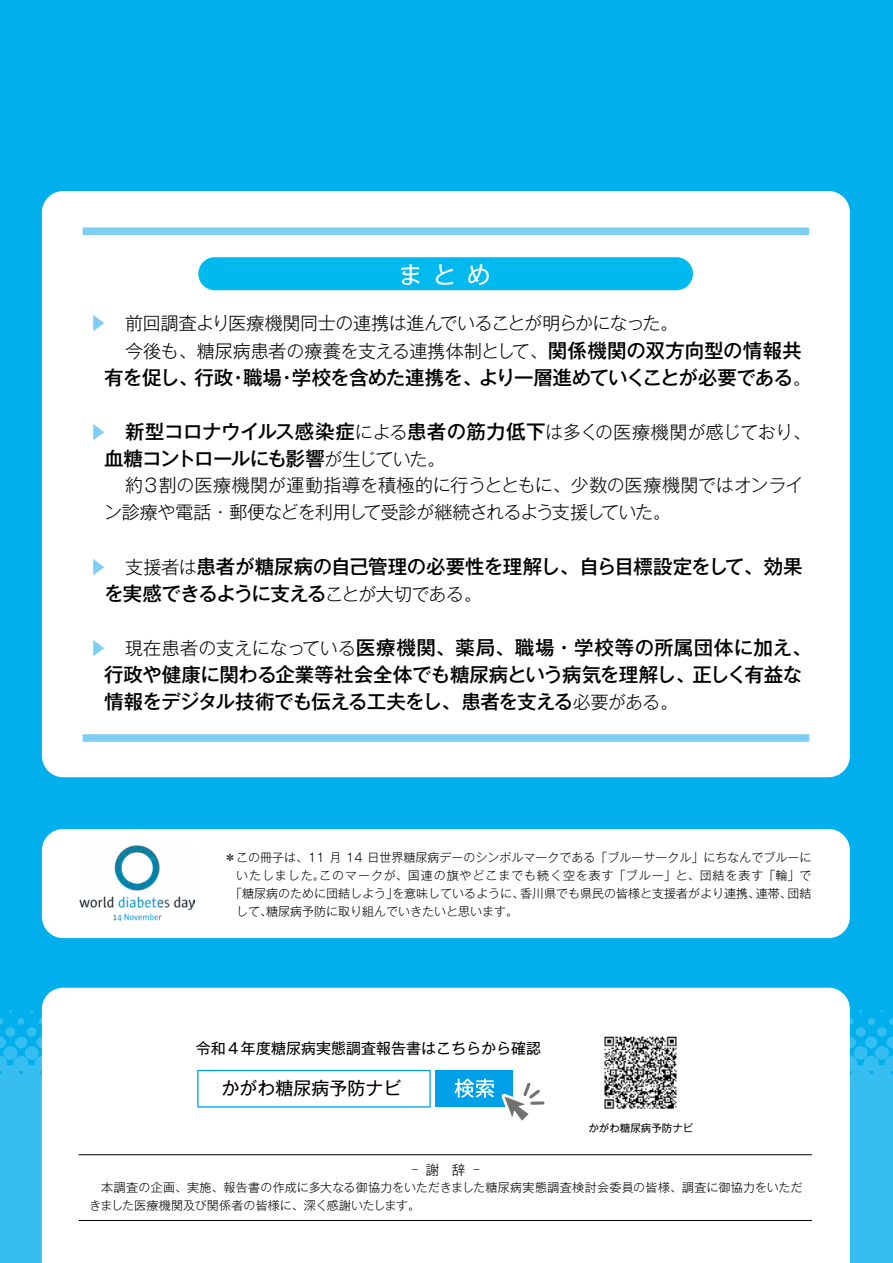
<style>
.page{position:relative;width:893px;height:1263px;background:#00afec}
.page>*{position:absolute;margin:0;border:0;box-sizing:border-box;transform-origin:0 0}
.t1{font:24px "Gothic MB101 Pro";color:#fff}
.t2{font:500 19.5px/27px "Gothic MB101 Pro";letter-spacing:-.025em;color:#000}
.t3{font:300 18px/27.8px "Gothic MB101 Pro";letter-spacing:-.015em;color:#000}
.t4{font:18px "Gothic MB101 Pro";color:#000}
.t5{font:15px "Gothic MB101 Pro";color:#000}
.t6{font:300 13.5px "Gothic MB101 Pro";color:#000}
.t7{font:300 12px/18px "Gothic MB101 Pro";color:#000}
.t8{font:300 12px "Gothic MB101 Pro";letter-spacing:.075em;color:#000}
.t9{font:10.5px "Gothic MB101 Pro";color:#000}
.s1{color:#7ecef4}
.s2{font-weight:500;font-size:19.5px}
.s3{font-weight:300;font-size:18px}
.s4{font-weight:300;font-size:18px;color:#7ecef4}
</style>
<div class="page">
<div style="left:4px;top:1046px;width:13px;height:14px;background:#37bef0;border-radius:50%"></div>
<div style="left:25px;top:1046px;width:14px;height:14px;background:#37bef0;border-radius:50%"></div>
<div style="left:875px;top:1046px;width:14px;height:14px;background:#37bef0;border-radius:50%"></div>
<div style="left:854px;top:1046px;width:13px;height:14px;background:#37bef0;border-radius:50%"></div>
<svg style="left:36px;top:1036px;width:12px;height:12px"></svg>
<div style="left:15px;top:1036px;width:12px;height:12px;background:#37bef0;border-radius:50%"></div>
<svg style="left:0;top:1036px;width:6px;height:12px"></svg>
<svg style="left:886px;top:1036px;width:7px;height:12px"></svg>
<div style="left:865px;top:1036px;width:12px;height:12px;background:#37bef0;border-radius:50%"></div>
<div style="left:844px;top:1036px;width:12px;height:12px;background:#37bef0;border-radius:50%"></div>
<div style="left:856px;top:1027px;width:9px;height:10px;background:#37bef0;border-radius:50%"></div>
<div style="left:877px;top:1027px;width:10px;height:10px;background:#37bef0;border-radius:50%"></div>
<div style="left:5px;top:1027px;width:10px;height:10px;background:#37bef0;border-radius:50%"></div>
<div style="left:27px;top:1027px;width:10px;height:10px;background:#37bef0;border-radius:50%"></div>
<div style="left:39px;top:1018px;width:7px;height:7px;background:#3fc0f0;border-radius:50%"></div>
<div style="left:18px;top:1018px;width:7px;height:7px;background:#37bef0;border-radius:50%"></div>
<svg style="left:0;top:1018px;width:3px;height:7px"></svg>
<div style="left:868px;top:1018px;width:7px;height:7px;background:#37bef0;border-radius:50%"></div>
<div style="left:846px;top:1018px;width:7px;height:7px;background:#37bef0;border-radius:50%"></div>
<svg style="left:880px;top:1010px;width:13px;height:15px"></svg>
<div style="left:0;top:1056px;width:893px;height:207px;background:#37bef0"></div>
<div style="left:42px;top:988px;width:808px;height:275px;background:#fff"></div>
<div style="left:42px;top:191px;width:808px;height:586px;background:#fff;border-radius:21px"></div>
<div style="left:42px;top:829px;width:808px;height:109px;background:#fff;border-radius:21px"></div>
<hr style="left:79px;top:1154px;width:733px;height:1px;background:#000">
<hr style="left:79px;top:1220px;width:733px;height:1px;background:#000">
<svg style="left:197px;top:1070px;width:234px;height:37px"></svg>
<div style="left:436px;top:1070px;width:77px;height:37px;background:#00a0e9"></div>
<svg style="left:455px;top:1079px;width:39px;height:19px"></svg>
<svg style="left:501px;top:1079px;width:47px;height:44px"></svg>
<img style="left:599px;top:1032px;width:82px;height:81px">
<div style="left:198px;top:257px;width:495px;height:33px;background:#00b9ef;border-radius:16px"></div>
<div style="left:83px;top:734px;width:726px;height:8px;background:#7ecef4"></div>
<div style="left:83px;top:227px;width:726px;height:8px;background:#7ecef4"></div>
<img style="left:80px;top:846px;width:114px;height:74px">
<p class="t1" style="left:398px;top:255px;width:94px">まとめ</p>
<p class="t3" style="left:89px;top:307px;width:714px"><span class="s1">▶</span>　前回調査より医療機関同士の連携は進んでいることが明らかになった。<br>　　今後も、糖尿病患者の療養を支える連携体制として、<span class="s2">関係機関の双方向型の情報共</span></p>
<p class="t2" style="left:104px;top:362px;width:709px">有を促し、行政・職場・学校を含めた連携を、より一層進めていくことが必要である<span class="s3">。</span></p>
<p class="t2" style="left:104px;top:416px;width:709px;text-indent:-15px"><span class="s4">▶</span> 新型コロナウイルス感染症<span class="s3">による</span>患者の筋力低下<span class="s3">は多くの医療機関が感じており、</span>血糖コントロールにも影響<span class="s3">が生じていた。</span></p>
<p class="t3" style="left:104px;top:469px;width:701px;line-height:27px;text-indent:-15px">　　約３割の医療機関が運動指導を積極的に行うとともに、少数の医療機関ではオンライン診療や電話・郵便などを利用して受診が継続されるよう支援していた。</p>
<p class="t2" style="left:104px;top:551px;width:700px;text-indent:-15px"><span class="s4">▶</span><span class="s3">　支援者は</span>患者が糖尿病の自己管理の必要性を理解し、自ら目標設定をして、効果を実感できるように支える<span class="s3">ことが大切である。</span></p>
<p class="t2" style="left:104px;top:632px;width:709px;text-indent:-15px"><span class="s4">▶</span><span class="s3">　現在患者の支えになっている</span>医療機関、薬局、職場・学校等の所属団体に加え、行政や健康に関わる企業等社会全体でも糖尿病という病気を理解し、正しく有益な情報をデジタル技術でも伝える工夫をし、患者を支える<span class="s3">必要がある。</span></p>
<p class="t7" style="left:224px;top:847px;width:589px">＊この冊子は、11 月 14 日世界糖尿病デーのシンボルマークである「ブルーサークル」にちなんでブルーに</p>
<p class="t8" style="left:224px;top:865px;width:589px">　いたしました。このマークが、国連の旗やどこまでも続く空を表す「ブルー」と、団結を表す「輪」で</p>
<p class="t7" style="left:224px;top:883px;width:589px">　「糖尿病のために団結しよう」を意味しているように、香川県でも県民の皆様と支援者がより連携、連帯、団結</p>
<p class="t7" style="left:236px;top:901px;width:283px">して、糖尿病予防に取り組んでいきたいと思います。</p>
<p class="t5" style="left:196px;top:1036px;width:347px">令和４年度糖尿病実態調査報告書はこちらから確認</p>
<p class="t4" style="left:221px;top:1073px;width:181px">かがわ糖尿病予防ナビ</p>
<p class="t9" style="left:588px;top:1119px;width:106px">かがわ糖尿病予防ナビ</p>
<p class="t6" style="left:411px;top:1158px;width:70px">-謝 辞-</p>
<p class="t7" style="left:89px;top:1176px;width:715px">　本調査の企画、実施、報告書の作成に多大なる御協力をいただきました糖尿病実態調査検討会委員の皆様、調査に御協力をいただきました医療機関及び関係者の皆様に、深く感謝いたします。</p>
</div>
